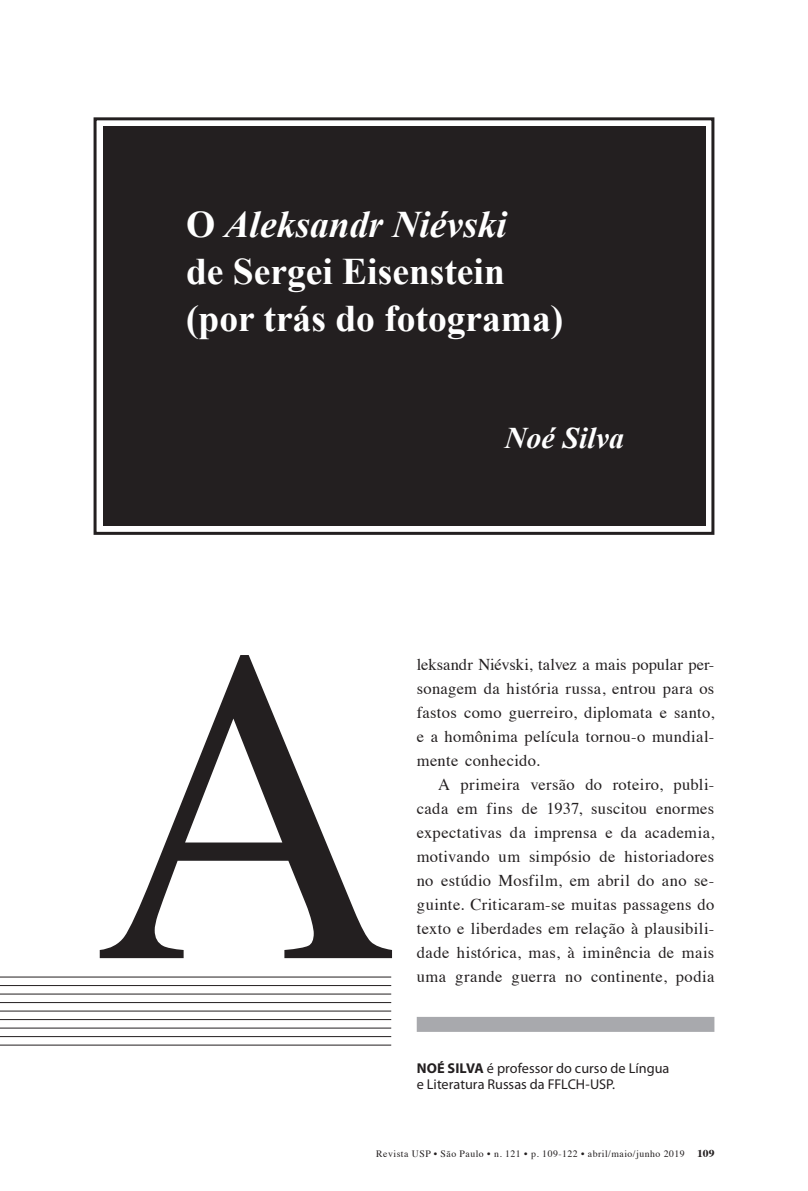
<style>
.page{position:relative;width:808px;height:1191px;background:#fff}
.page>*{position:absolute;margin:0;border:0;box-sizing:border-box;transform-origin:0 0}
.t1{font:450px "Times";color:#231f20;scale:.94 1}
.t2{font:700 37.5px/46.5px "Times New Roman";color:#fff}
.t3{font:italic 700 30px "Times New Roman";color:#fff}
.t4{font:16.5px/24px "Times";letter-spacing:.025em;color:#231f20;text-align:justify}
.t5{font:14.25px/16.5px "Myriad Pro";color:#231f20}
.t6{font:9.75px "Times";letter-spacing:.05em;color:#231f20}
.s1{font-style:italic}
.s2{font-weight:700}
.s3{font-weight:700;font-size:10.5px}
</style>
<div class="page">
<div style="left:93px;top:117px;width:622px;height:418px;background:#231f20"></div>
<div style="left:109px;top:132px;width:590px;height:388px;border:3px solid #231f20"></div>
<hr style="left:0;top:976px;width:391px;height:1px;background:#231f20">
<hr style="left:0;top:985px;width:391px;height:1px;background:#231f20">
<hr style="left:0;top:993px;width:391px;height:1px;background:#231f20">
<hr style="left:0;top:1002px;width:391px;height:1px;background:#231f20">
<hr style="left:0;top:1010px;width:391px;height:1px;background:#231f20">
<hr style="left:0;top:1019px;width:391px;height:1px;background:#231f20">
<hr style="left:0;top:1027px;width:391px;height:1px;background:#231f20">
<hr style="left:0;top:1036px;width:391px;height:1px;background:#231f20">
<hr style="left:0;top:1044px;width:391px;height:1px;background:#231f20">
<div style="left:417px;top:1017px;width:297px;height:15px;background:#a8a9ad"></div>
<h2 class="t2" style="left:186px;top:201px;width:379px">O <span class="s1">Aleksandr Niévski<br></span>de Sergei Eisenstein (por trás do fotograma)</h2>
<h3 class="t3" style="left:505px;top:416px;width:121px">Noé Silva</h3>
<h1 class="t1" style="left:94px;top:386px;width:326px">A</h1>
<p class="t4" style="left:417px;top:651px;width:299px">leksandr Niévski, talvez a mais popular per&shy;sonagem da história russa, entrou para os fastos como guerreiro, diplomata e santo, e a homônima película tornou-o mundial&shy;mente conhecido.</p>
<p class="t4" style="left:417px;top:771px;width:299px;text-indent:21px">A primeira versão do roteiro, publi&shy;cada em fins de 1937, suscitou enormes expectativas da imprensa e da academia, motivando um simpósio de historiadores no estúdio Mosfilm, em abril do ano se&shy;guinte. Criticaram-se muitas passagens do texto e liberdades em relação à plausibili&shy;dade histórica, mas, à iminência de mais uma grande guerra no continente, podia</p>
<p class="t5" style="left:417px;top:1059px;width:254px"><span class="s2">NOÉ SILVA</span> é professor do curso de Língua e Literatura Russas da FFLCH-USP.</p>
<p class="t6" style="left:376px;top:1144px;width:340px">Revista USP • São Paulo • n. 121 • p. 109-122 • abril/maio/junho 2019 <span class="s3">109</span></p>
</div>
